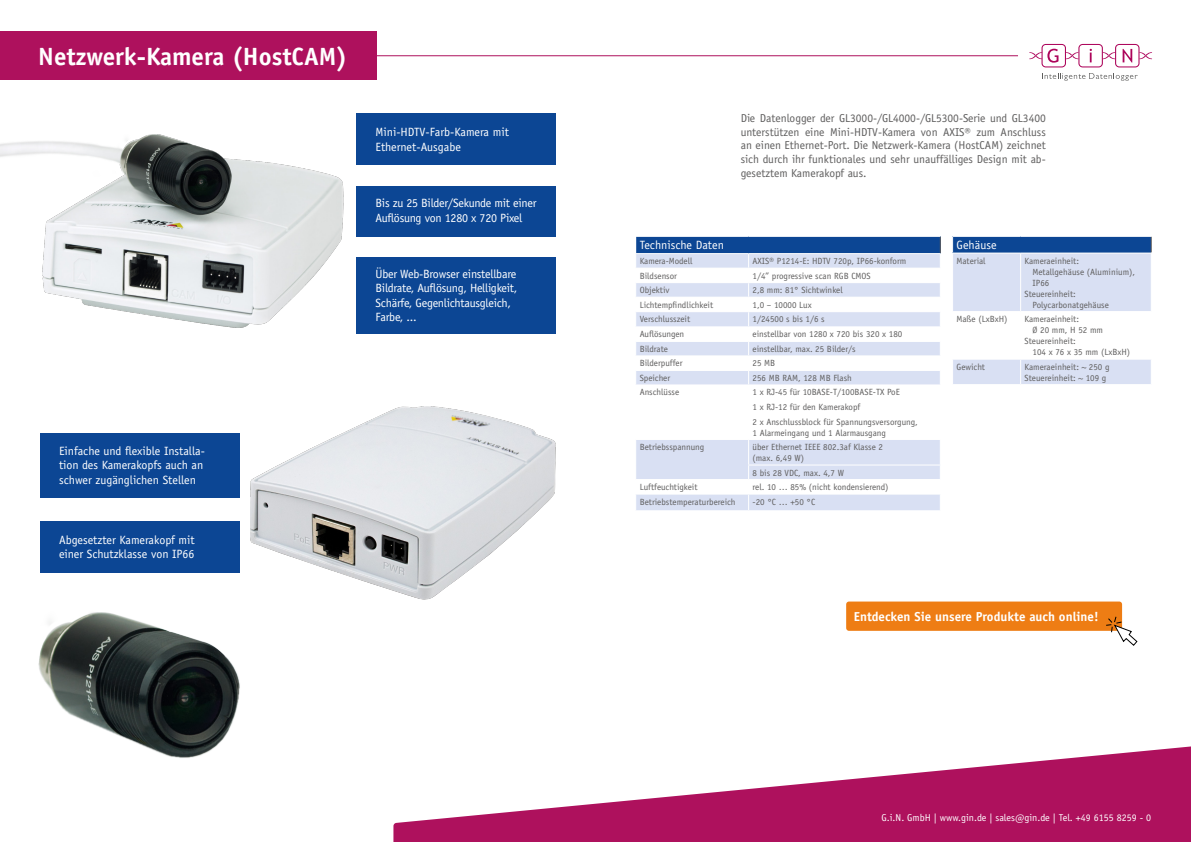
<style>
.page{position:relative;width:1191px;height:842px;background:#fff}
.page>*{position:absolute;margin:0;border:0;box-sizing:border-box;transform-origin:0 0}
.t1{font:700 25px "Officina Sans Std";color:#fff}
.t2{font:700 13px "Officina Sans Std";color:#fff}
.t3{font:12px/14.4px "Officina Sans Std";color:#fff}
.t4{font:12px/14.4px "Officina Sans Std";letter-spacing:-.02em;color:#fff}
.t5{font:11.5px/13.8px "Officina Sans Std";color:#5f5e5e;text-align:justify}
.t6{font:10px "Officina Sans Std";color:#fff}
.t7{font:9px/14.5px "Officina Sans Std";color:#5f5e5e}
</style>
<div class="page">
<img style="left:251px;top:407px;width:305px;height:192px">
<img style="left:0;top:135px;width:344px;height:192px">
<img style="left:38px;top:612px;width:202px;height:146px">
<div style="left:356px;top:113px;width:200px;height:52px;background:#0c4694"></div>
<div style="left:356px;top:186px;width:200px;height:50px;background:#0c4694"></div>
<div style="left:356px;top:257px;width:200px;height:76px;background:#0c4694"></div>
<div style="left:40px;top:433px;width:199px;height:64px;background:#0c4694"></div>
<div style="left:40px;top:521px;width:199px;height:52px;background:#0c4694"></div>
<div style="left:635px;top:236px;width:305px;height:18px;background:#0c4694"></div>
<div style="left:636px;top:254px;width:303px;height:256px;background:#d9e0f3"></div>
<svg style="left:636px;top:269px;width:303px;height:225px"></svg>
<hr style="left:635px;top:236px;width:113px;height:1px;background:#fff">
<hr style="left:748px;top:236px;width:192px;height:1px;background:#fff">
<hr style="left:635px;top:253px;width:113px;height:1px;background:#fff">
<svg style="left:635px;top:237px;width:1px;height:16px"></svg>
<hr style="left:748px;top:253px;width:192px;height:1px;background:#fff">
<svg style="left:748px;top:254px;width:1px;height:14px"></svg>
<svg style="left:939px;top:237px;width:2px;height:31px"></svg>
<svg style="left:748px;top:283px;width:1px;height:14px"></svg>
<svg style="left:939px;top:283px;width:1px;height:14px"></svg>
<svg style="left:748px;top:312px;width:1px;height:14px"></svg>
<svg style="left:939px;top:312px;width:1px;height:14px"></svg>
<svg style="left:748px;top:342px;width:1px;height:13px"></svg>
<svg style="left:939px;top:342px;width:1px;height:13px"></svg>
<svg style="left:748px;top:371px;width:1px;height:13px"></svg>
<svg style="left:939px;top:371px;width:1px;height:13px"></svg>
<hr style="left:748px;top:464px;width:192px;height:1px;background:#fff">
<svg style="left:748px;top:440px;width:1px;height:39px"></svg>
<svg style="left:939px;top:440px;width:1px;height:39px"></svg>
<svg style="left:748px;top:495px;width:1px;height:15px"></svg>
<svg style="left:939px;top:495px;width:1px;height:15px"></svg>
<hr style="left:748px;top:479px;width:192px;height:1px;background:#fff">
<hr style="left:748px;top:494px;width:192px;height:1px;background:#fff">
<hr style="left:635px;top:479px;width:113px;height:1px;background:#fff">
<hr style="left:635px;top:494px;width:113px;height:1px;background:#fff">
<hr style="left:635px;top:384px;width:113px;height:1px;background:#fff">
<hr style="left:635px;top:439px;width:113px;height:1px;background:#fff">
<hr style="left:748px;top:439px;width:192px;height:1px;background:#fff">
<hr style="left:748px;top:413px;width:192px;height:1px;background:#fff">
<hr style="left:748px;top:384px;width:192px;height:1px;background:#fff">
<hr style="left:748px;top:399px;width:192px;height:1px;background:#fff">
<hr style="left:635px;top:355px;width:113px;height:1px;background:#fff">
<hr style="left:635px;top:370px;width:113px;height:1px;background:#fff">
<hr style="left:748px;top:355px;width:192px;height:1px;background:#fff">
<hr style="left:748px;top:370px;width:192px;height:1px;background:#fff">
<hr style="left:748px;top:326px;width:192px;height:1px;background:#fff">
<hr style="left:748px;top:341px;width:192px;height:1px;background:#fff">
<hr style="left:635px;top:326px;width:113px;height:1px;background:#fff">
<hr style="left:635px;top:341px;width:113px;height:1px;background:#fff">
<hr style="left:635px;top:297px;width:113px;height:1px;background:#fff">
<hr style="left:635px;top:311px;width:113px;height:1px;background:#fff">
<hr style="left:748px;top:297px;width:192px;height:1px;background:#fff">
<hr style="left:748px;top:311px;width:192px;height:1px;background:#fff">
<hr style="left:635px;top:268px;width:113px;height:1px;background:#fff">
<hr style="left:635px;top:282px;width:113px;height:1px;background:#fff">
<hr style="left:748px;top:268px;width:192px;height:1px;background:#fff">
<hr style="left:748px;top:282px;width:192px;height:1px;background:#fff">
<svg style="left:952px;top:237px;width:200px;height:147px"></svg>
<hr style="left:952px;top:311px;width:68px;height:1px;background:#fff">
<hr style="left:1020px;top:311px;width:131px;height:1px;background:#fff">
<hr style="left:952px;top:359px;width:68px;height:1px;background:#fff">
<hr style="left:1020px;top:359px;width:131px;height:1px;background:#fff">
<div style="left:846px;top:601px;width:276px;height:30px;background:#ee7d14;border-radius:3px"></div>
<svg style="left:1105px;top:615px;width:33px;height:31px"></svg>
<svg style="left:393px;top:746px;width:798px;height:96px;fill:#ae115d"></svg>
<hr style="left:96px;top:55px;width:922px;height:1px;background:#ae115d">
<svg style="left:1029px;top:44px;width:123px;height:23px"></svg>
<svg style="left:1042px;top:73px;width:95px;height:8px"></svg>
<div style="left:0;top:32px;width:376px;height:48px;background:#ae115d"></div>
<h1 class="t1" style="left:38px;top:41px;width:311px">Netzwerk-Kamera (HostCAM)</h1>
<h3 class="t3" style="left:375px;top:125px;width:135px">Mini-HDTV-Farb-Kamera mit<br>Ethernet-Ausgabe</h3>
<h3 class="t4" style="left:375px;top:196px;width:162px">Bis zu 25 Bilder/Sekunde mit einer<br>Auflösung von 1280 x 720 Pixel</h3>
<h3 class="t4" style="left:375px;top:267px;width:143px">Über Web-Browser einstellbare<br>Bildrate, Auflösung, Helligkeit,<br>Schärfe, Gegenlichtausgleich,<br>Farbe, ...</h3>
<h3 class="t3" style="left:59px;top:444px;width:147px">Einfache und flexible Installa&shy;tion des Kamerakopfs auch an schwer zugänglichen Stellen</h3>
<h3 class="t3" style="left:59px;top:533px;width:137px">Abgesetzter Kamerakopf mit einer Schutzklasse von IP66</h3>
<p class="t5" style="left:740px;top:111px;width:307px">Die Datenlogger der GL3000-/GL4000-/GL5300-Serie und GL3400 unterstützen eine Mini-HDTV-Kamera von AXIS® zum Anschluss an einen Ethernet-Port. Die Netzwerk-Kamera (HostCAM) zeichnet sich durch ihr funktionales und sehr unauffälliges Design mit ab&shy;gesetztem Kamerakopf aus.</p>
<h3 class="t3" style="left:639px;top:238px;width:86px">Technische Daten</h3>
<p class="t7" style="left:639px;top:254px;width:54px">Kamera-Modell</p>
<p class="t7" style="left:752px;top:254px;width:155px">AXIS® P1214-E: HDTV 720p, IP66-konform</p>
<p class="t7" style="left:639px;top:268px;width:39px">Bildsensor</p>
<p class="t7" style="left:752px;top:268px;width:119px">1/4” progressive scan RGB CMOS</p>
<p class="t7" style="left:639px;top:283px;width:31px">Objektiv</p>
<p class="t7" style="left:752px;top:283px;width:92px">2,8 mm: 81° Sichtwinkel</p>
<p class="t7" style="left:639px;top:297px;width:75px">Lichtempfindlichkeit</p>
<p class="t7" style="left:752px;top:297px;width:61px">1,0 – 10000 Lux</p>
<p class="t7" style="left:639px;top:312px;width:52px">Verschlusszeit</p>
<p class="t7" style="left:752px;top:312px;width:74px">1/24500 s bis 1/6 s</p>
<p class="t7" style="left:639px;top:327px;width:46px">Auflösungen</p>
<p class="t7" style="left:752px;top:327px;width:151px">einstellbar von 1280 x 720 bis 320 x 180</p>
<p class="t7" style="left:639px;top:342px;width:30px">Bildrate</p>
<p class="t7" style="left:752px;top:342px;width:105px">einstellbar, max. 25 Bilder/s</p>
<p class="t7" style="left:639px;top:356px;width:44px">Bilderpuffer</p>
<p class="t7" style="left:752px;top:356px;width:24px">25 MB</p>
<p class="t7" style="left:639px;top:371px;width:32px">Speicher</p>
<p class="t7" style="left:752px;top:371px;width:101px">256 MB RAM, 128 MB Flash</p>
<p class="t7" style="left:639px;top:385px;width:41px">Anschlüsse</p>
<p class="t7" style="left:752px;top:385px;width:167px">1 x RJ-45 für 10BASE-T/100BASE-TX PoE<br>1 x RJ-12 für den Kamerakopf<br>2 x Anschlussblock für Spannungsversorgung,</p>
<p class="t7" style="left:752px;top:425px;width:135px">1 Alarmeingang und 1 Alarmausgang</p>
<p class="t7" style="left:639px;top:440px;width:66px">Betriebsspannung</p>
<p class="t7" style="left:752px;top:441px;width:132px;line-height:11px">über Ethernet IEEE 802.3af Klasse 2 (max. 6,49 W)</p>
<p class="t7" style="left:752px;top:465px;width:93px">8 bis 28 VDC, max. 4,7 W</p>
<p class="t7" style="left:639px;top:480px;width:59px">Luftfeuchtigkeit</p>
<p class="t7" style="left:752px;top:480px;width:137px">rel. 10 … 85% (nicht kondensierend)</p>
<p class="t7" style="left:639px;top:494px;width:97px">Betriebstemperaturbereich</p>
<p class="t7" style="left:752px;top:494px;width:64px">-20 °C … +50 °C</p>
<h3 class="t3" style="left:956px;top:238px;width:42px">Gehäuse</h3>
<p class="t7" style="left:956px;top:253px;width:31px">Material</p>
<p class="t7" style="left:1024px;top:253px;width:56px">Kameraeinheit:</p>
<p class="t7" style="left:1032px;top:264px;width:104px">Metallgehäuse (Aluminium),</p>
<p class="t7" style="left:1032px;top:275px;width:18px">IP66</p>
<p class="t7" style="left:1024px;top:286px;width:53px">Steuereinheit:</p>
<p class="t7" style="left:1032px;top:297px;width:78px">Polycarbonatgehäuse</p>
<p class="t7" style="left:956px;top:312px;width:52px">Maße (LxBxH)</p>
<p class="t7" style="left:1024px;top:312px;width:56px">Kameraeinheit:</p>
<p class="t7" style="left:1032px;top:323px;width:72px">Ø 20 mm, H 52 mm</p>
<p class="t7" style="left:1024px;top:334px;width:53px">Steuereinheit:</p>
<p class="t7" style="left:1032px;top:345px;width:99px">104 x 76 x 35 mm (LxBxH)</p>
<p class="t7" style="left:956px;top:359px;width:30px">Gewicht</p>
<p class="t7" style="left:1024px;top:361px;width:86px;line-height:11px">Kameraeinheit: ~ 250 g<br>Steuereinheit: ~ 109 g</p>
<h2 class="t2" style="left:853px;top:608px;width:246px">Entdecken Sie unsere Produkte auch online!</h2>
<p class="t6" style="left:881px;top:812px;width:271px">G.i.N. GmbH | www.gin.de | sales@gin.de | Tel. +49 6155 8259 - 0</p>
</div>
